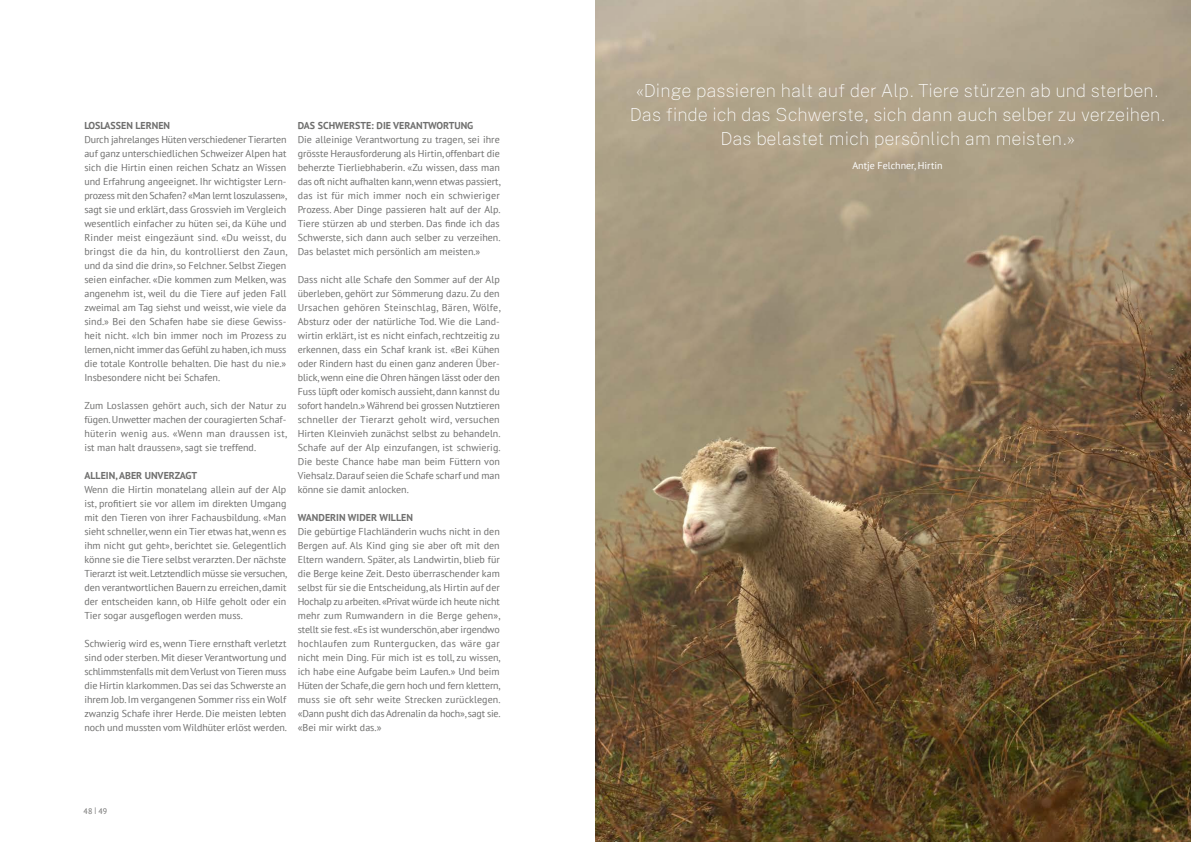
<style>
.page{position:relative;width:1191px;height:842px;background:#fff}
.page>*{position:absolute;margin:0;border:0;box-sizing:border-box;transform-origin:0 0}
.t1{font:100 18px/24px "Public Sans";color:#fff;text-align:center}
.t2{font:10px/14px "PT Sans";color:#6f6f6e;text-align:justify}
.t3{font:700 10px "PT Sans";color:#6f6f6e}
.t4{font:10px "PT Sans";color:#fff}
.t5{font:8px "PT Sans";color:#6f6f6e}
</style>
<div class="page">
<img style="left:595px;top:0;width:596px;height:842px">
<p class="t3" style="left:84px;top:119px;width:87px">LOSLASSEN LERNEN</p>
<p class="t2" style="left:84px;top:132px;width:204px">Durch jahrelanges Hüten verschiedener Tierarten auf ganz unterschiedlichen Schweizer Alpen hat sich die Hirtin einen reichen Schatz an Wissen und Erfahrung angeeignet. Ihr wichtigster Lern&shy;prozess mit den Schafen? «Man lernt loszulassen», sagt sie und erklärt, dass Grossvieh im Vergleich wesentlich einfacher zu hüten sei, da Kühe und Rinder meist eingezäunt sind. «Du weisst, du bringst die da hin, du kontrollierst den Zaun, und da sind die drin», so Felchner. Selbst Ziegen seien einfacher. «Die kommen zum Melken, was angenehm ist, weil du die Tiere auf jeden Fall zweimal am Tag siehst und weisst, wie viele da sind.» Bei den Schafen habe sie diese Gewiss&shy;heit nicht. «Ich bin immer noch im Prozess zu lernen, nicht immer das Gefühl zu haben, ich muss die totale Kontrolle behalten. Die hast du nie.» Insbesondere nicht bei Schafen.</p>
<p class="t2" style="left:84px;top:398px;width:204px">Zum Loslassen gehört auch, sich der Natur zu fügen. Unwetter machen der couragierten Schaf&shy;hüterin wenig aus. «Wenn man draussen ist, ist man halt draussen», sagt sie treffend.</p>
<p class="t3" style="left:84px;top:469px;width:114px">ALLEIN, ABER UNVERZAGT</p>
<p class="t2" style="left:84px;top:482px;width:204px">Wenn die Hirtin monatelang allein auf der Alp ist, profitiert sie vor allem im direkten Umgang mit den Tieren von ihrer Fachausbildung. «Man sieht schneller, wenn ein Tier etwas hat, wenn es ihm nicht gut geht», berichtet sie. Gelegentlich könne sie die Tiere selbst verarzten. Der nächste Tierarzt ist weit. Letztendlich müsse sie versuchen, den verantwortlichen Bauern zu erreichen, damit der entscheiden kann, ob Hilfe geholt oder ein Tier sogar ausgeflogen werden muss.</p>
<p class="t2" style="left:84px;top:636px;width:204px">Schwierig wird es, wenn Tiere ernsthaft verletzt sind oder sterben. Mit dieser Verantwortung und schlimmstenfalls mit dem Verlust von Tieren muss die Hirtin klarkommen. Das sei das Schwerste an ihrem Job. Im vergangenen Sommer riss ein Wolf zwanzig Schafe ihrer Herde. Die meisten lebten noch und mussten vom Wildhüter erlöst werden.</p>
<p class="t3" style="left:298px;top:119px;width:177px">DAS SCHWERSTE: DIE VERANTWORTUNG</p>
<p class="t2" style="left:298px;top:132px;width:204px">Die alleinige Verantwortung zu tragen, sei ihre grösste Herausforderung als Hirtin, offenbart die beherzte Tierliebhaberin. «Zu wissen, dass man das oft nicht aufhalten kann, wenn etwas passiert, das ist für mich immer noch ein schwieriger Prozess. Aber Dinge passieren halt auf der Alp.<br>Tiere stürzen ab und sterben. Das finde ich das Schwerste, sich dann auch selber zu verzeihen.<br>Das belastet mich persönlich am meisten.»</p>
<p class="t2" style="left:298px;top:272px;width:204px">Dass nicht alle Schafe den Sommer auf der Alp überleben, gehört zur Sömmerung dazu. Zu den Ursachen gehören Steinschlag, Bären, Wölfe, Absturz oder der natürliche Tod. Wie die Land&shy;wirtin erklärt, ist es nicht einfach, rechtzeitig zu erkennen, dass ein Schaf krank ist. «Bei Kühen oder Rindern hast du einen ganz anderen Über&shy;blick, wenn eine die Ohren hängen lässt oder den Fuss lüpft oder komisch aussieht, dann kannst du sofort handeln.» Während bei grossen Nutztieren schneller der Tierarzt geholt wird, versuchen Hirten Kleinvieh zunächst selbst zu behandeln.<br>Schafe auf der Alp einzufangen, ist schwierig.<br>Die beste Chance habe man beim Füttern von Viehsalz. Darauf seien die Schafe scharf und man könne sie damit anlocken.</p>
<p class="t3" style="left:298px;top:511px;width:117px">WANDERIN WIDER WILLEN</p>
<p class="t2" style="left:298px;top:524px;width:204px">Die gebürtige Flachländerin wuchs nicht in den Bergen auf. Als Kind ging sie aber oft mit den Eltern wandern. Später, als Landwirtin, blieb für die Berge keine Zeit. Desto überraschender kam selbst für sie die Entscheidung, als Hirtin auf der Hochalp zu arbeiten. «Privat würde ich heute nicht mehr zum Rumwandern in die Berge gehen», stellt sie fest. «Es ist wunderschön, aber irgendwo hochlaufen zum Runtergucken, das wäre gar nicht mein Ding. Für mich ist es toll, zu wissen, ich habe eine Aufgabe beim Laufen.» Und beim Hüten der Schafe, die gern hoch und fern klettern, muss sie oft sehr weite Strecken zurücklegen. «Dann pusht dich das Adrenalin da hoch», sagt sie. «Bei mir wirkt das.»</p>
<p class="t5" style="left:84px;top:806px;width:25px">48 | 49</p>
<h1 class="t1" style="left:630px;top:78px;width:537px">«Dinge passieren halt auf der Alp. Tiere stürzen ab und sterben.<br>Das finde ich das Schwerste, sich dann auch selber zu verzeihen.<br>Das belastet mich persönlich am meisten.»</h1>
<p class="t4" style="left:852px;top:159px;width:92px">Antje Felchner, Hirtin</p>
</div>
